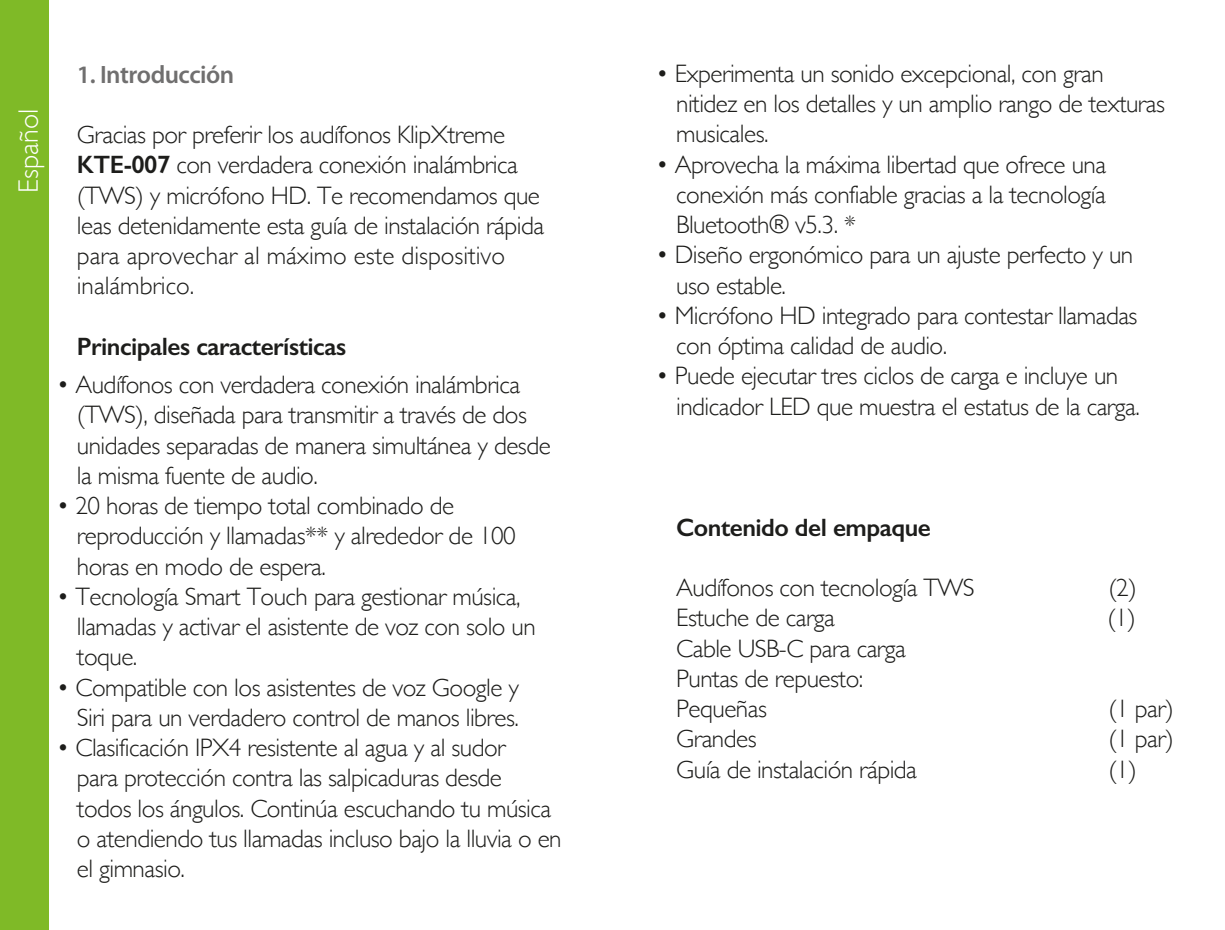
<style>
.page{position:relative;width:1225px;height:930px;background:#fff}
.page>*{position:absolute;margin:0;border:0;box-sizing:border-box;transform-origin:0 0}
.t1{font:300 28px "Gill Sans";color:#fff}
.t2{font:300 25.2px/30.4px "Gill Sans";letter-spacing:-.02em;color:#1d1d1b}
.t3{font:600 25.2px "Gill Sans";letter-spacing:-.02em;color:#1d1d1b}
.t4{font:600 25.2px "Myriad Pro";letter-spacing:-.02em;color:#706f6f}
.s1{font-weight:600}
</style>
<div class="page">
<div style="left:0;top:0;width:48px;height:930px;background:#7fba27"></div>
<p class="t1" style="left:7px;top:193px;width:86px;rotate:-90deg">Español</p>
<p class="t4" style="left:77px;top:58px;width:159px">1. Introducción</p>
<p class="t2" style="left:77px;top:118px;width:469px">Gracias por preferir los audífonos KlipXtreme <span class="s1">KTE-007</span> con verdadera conexión inalámbrica (TWS) y micrófono HD. Te recomendamos que leas detenidamente esta guía de instalación rápida para aprovechar al máximo este dispositivo inalámbrico.</p>
<p class="t3" style="left:77px;top:331px;width:271px">Principales características</p>
<p class="t2" style="left:77px;top:368px;width:475px;text-indent:-20px">• Audífonos con verdadera conexión inalámbrica (TWS), diseñada para transmitir a través de dos unidades separadas de manera simultánea y desde la misma fuente de audio.</p>
<p class="t2" style="left:77px;top:489px;width:440px;text-indent:-20px">• 20 horas de tiempo total combinado de reproducción y llamadas** y alrededor de 100 horas en modo de espera.</p>
<p class="t2" style="left:77px;top:580px;width:460px;text-indent:-20px">• Tecnología Smart Touch para gestionar música, llamadas y activar el asistente de voz con solo un toque.</p>
<p class="t2" style="left:57px;top:671px;width:463px;text-align:right">• Compatible con los asistentes de voz Google y<br>Siri para un verdadero control de manos libres.</p>
<p class="t2" style="left:77px;top:731px;width:486px;text-indent:-20px">• Clasificación IPX4 resistente al agua y al sudor<br>para protección contra las salpicaduras desde todos los ángulos. Continúa escuchando tu música o atendiendo tus llamadas incluso bajo la lluvia o en el gimnasio.</p>
<p class="t2" style="left:676px;top:57px;width:490px;text-indent:-20px">• Experimenta un sonido excepcional, con gran nitidez en los detalles y un amplio rango de texturas musicales.</p>
<p class="t2" style="left:676px;top:148px;width:431px;text-align:justify;text-indent:-20px">• Aprovecha la máxima libertad que ofrece una conexión más confiable gracias a la tecnología Bluetooth® v5.3. *</p>
<p class="t2" style="left:676px;top:239px;width:458px;text-indent:-20px">• Diseño ergonómico para un ajuste perfecto y un uso estable.</p>
<p class="t2" style="left:676px;top:299px;width:463px;text-indent:-20px">• Micrófono HD integrado para contestar llamadas con óptima calidad de audio.</p>
<p class="t2" style="left:676px;top:360px;width:465px;text-indent:-20px">• Puede ejecutar tres ciclos de carga e incluye un indicador LED que muestra el estatus de la carga.</p>
<p class="t3" style="left:676px;top:512px;width:256px">Contenido del empaque</p>
<p class="t2" style="left:676px;top:571px;width:300px">Audífonos con tecnología TWS</p>
<p class="t2" style="left:1108px;top:571px;width:30px">(2)</p>
<p class="t2" style="left:676px;top:602px;width:160px">Estuche de carga</p>
<p class="t2" style="left:1107px;top:602px;width:30px">(1)</p>
<p class="t2" style="left:676px;top:632px;width:231px">Cable USB-C para carga<br>Puntas de repuesto:<br>Pequeñas</p>
<p class="t2" style="left:1108px;top:692px;width:67px">(1 par)</p>
<p class="t2" style="left:676px;top:723px;width:82px">Grandes</p>
<p class="t2" style="left:1108px;top:723px;width:67px">(1 par)</p>
<p class="t2" style="left:676px;top:753px;width:242px">Guía de instalación rápida</p>
<p class="t2" style="left:1108px;top:753px;width:30px">(1)</p>
</div>
